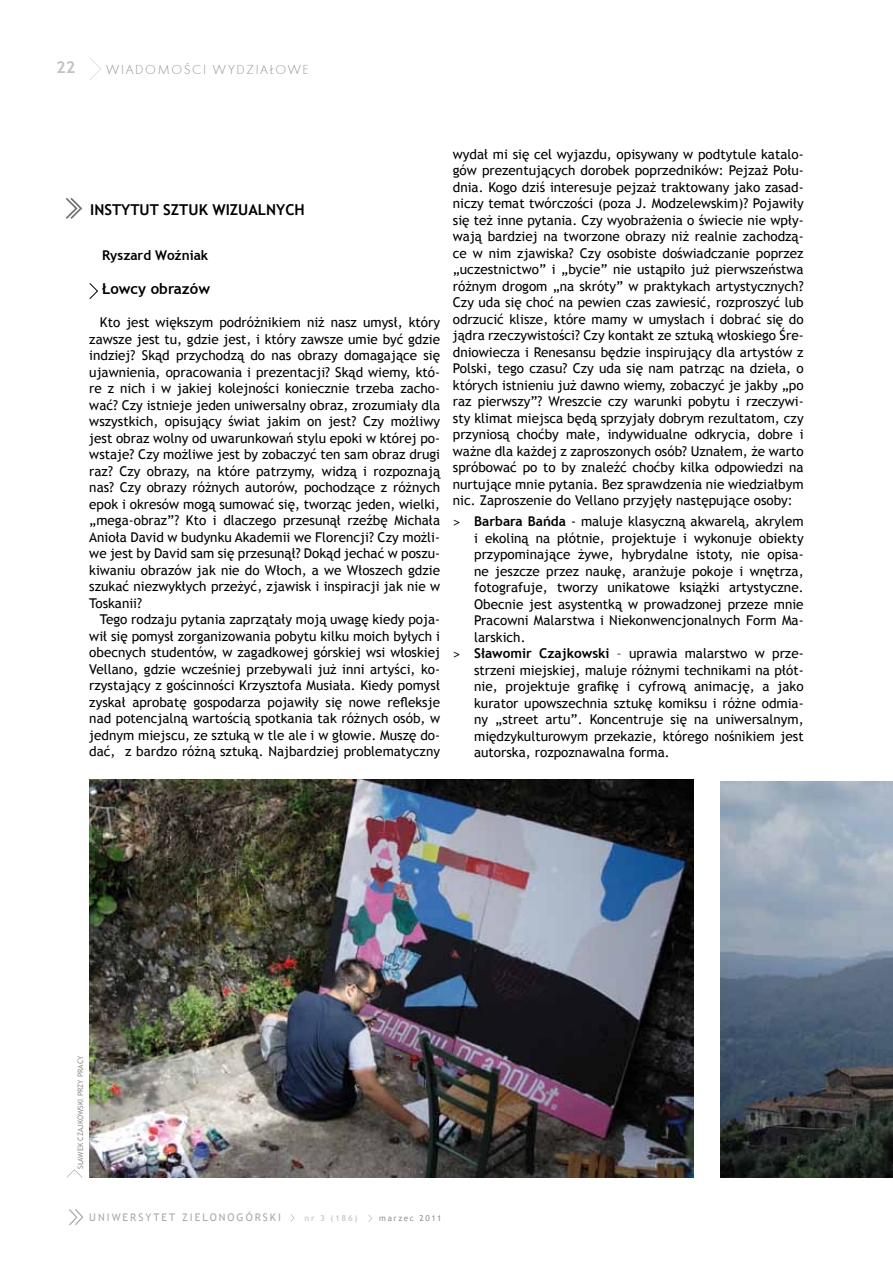
<style>
.page{position:relative;width:893px;height:1263px;background:#fff}
.page>*{position:absolute;margin:0;border:0;box-sizing:border-box;transform-origin:0 0}
.t1{font:700 16.5px "Trebuchet MS";color:#c2c3c4}
.t2{font:700 15px "Trebuchet MS";color:#000}
.t3{font:13.5px/16.5px "Trebuchet MS";color:#000;text-align:justify}
.t4{font:13.5px "Futura TEE Ligh";letter-spacing:.12em;color:#929395}
.t5{font:700 13.5px "Trebuchet MS";color:#000}
.t6{font:10.5px "Trebuchet MS";letter-spacing:.19em;color:#a7a9aa}
.t7{font:8.25px "Trebuchet MS";letter-spacing:.19em;color:#929395}
.t8{font:700 8.25px "Trebuchet MS";color:#c9cbcc}
.t9{font:7.5px "Trebuchet MS";color:#929395}
.s1{font-family:"Vrinda";font-size:15px}
.s2{font-weight:700}
</style>
<div class="page">
<svg style="left:90px;top:58px;width:11px;height:22px"></svg>
<svg style="left:290px;top:1214px;width:4px;height:8px"></svg>
<svg style="left:368px;top:1214px;width:4px;height:8px"></svg>
<svg style="left:69px;top:1209px;width:15px;height:16px"></svg>
<svg style="left:66px;top:198px;width:16px;height:21px"></svg>
<img style="left:89px;top:780px;width:604px;height:397px">
<img style="left:721px;top:782px;width:172px;height:396px">
<svg style="left:67px;top:1169px;width:15px;height:8px"></svg>
<svg style="left:89px;top:283px;width:9px;height:16px"></svg>
<p class="t1" style="left:56px;top:57px;width:21px">22</p>
<p class="t4" style="left:106px;top:61px;width:204px">WIADOMOŒCI WYDZIA£OWE</p>
<p class="t2" style="left:90px;top:200px;width:216px">INSTYTUT SZTUK WIZUALNYCH</p>
<p class="t5" style="left:102px;top:247px;width:108px">Ryszard Woźniak</p>
<p class="t2" style="left:102px;top:280px;width:110px">Łowcy obrazów</p>
<p class="t3" style="left:89px;top:314px;width:352px;text-indent:11px">Kto jest większym podróżnikiem niż nasz umysł, który zawsze jest tu, gdzie jest, i który zawsze umie być gdzie indziej? Skąd przychodzą do nas obrazy domagające się ujawnienia, opracowania i prezentacji? Skąd wiemy, któ&shy;re z nich i w jakiej kolejności koniecznie trzeba zacho&shy;wać? Czy istnieje jeden uniwersalny obraz, zrozumiały dla wszystkich, opisujący świat jakim on jest? Czy możliwy jest obraz wolny od uwarunkowań stylu epoki w której po&shy;wstaje? Czy możliwe jest by zobaczyć ten sam obraz drugi raz? Czy obrazy, na które patrzymy, widzą i rozpoznają nas? Czy obrazy różnych autorów, pochodzące z różnych epok i okresów mogą sumować się, tworząc jeden, wielki, „mega-obraz”? Kto i dlaczego przesunął rzeźbę Michała Anioła David w budynku Akademii we Florencji? Czy możli&shy;we jest by David sam się przesunął? Dokąd jechać w poszu&shy;kiwaniu obrazów jak nie do Włoch, a we Włoszech gdzie szukać niezwykłych przeżyć, zjawisk i inspiracji jak nie w Toskanii?</p>
<p class="t3" style="left:89px;top:611px;width:352px;text-indent:11px">Tego rodzaju pytania zaprzątały moją uwagę kiedy poja&shy;wił się pomysł zorganizowania pobytu kilku moich byłych i obecnych studentów, w zagadkowej górskiej wsi włoskiej Vellano, gdzie wcześniej przebywali już inni artyści, ko&shy;rzystający z gościnności Krzysztofa Musiała. Kiedy pomysł zyskał aprobatę gospodarza pojawiły się nowe refleksje nad potencjalną wartością spotkania tak różnych osób, w jednym miejscu, ze sztuką w tle ale i w głowie. Muszę do&shy;dać, z bardzo różną sztuką. Najbardziej problematyczny</p>
<p class="t3" style="left:453px;top:146px;width:352px">wydał mi się cel wyjazdu, opisywany w podtytule katalo&shy;gów prezentujących dorobek poprzedników: Pejzaż Połu&shy;dnia. Kogo dziś interesuje pejzaż traktowany jako zasad&shy;niczy temat twórczości (poza J. Modzelewskim)? Pojawiły się też inne pytania. Czy wyobrażenia o świecie nie wpły&shy;wają bardziej na tworzone obrazy niż realnie zachodzą&shy;ce w nim zjawiska? Czy osobiste doświadczanie poprzez „uczestnictwo” i „bycie” nie ustąpiło już pierwszeństwa różnym drogom „na skróty” w praktykach artystycznych?<br>Czy uda się choć na pewien czas zawiesić, rozproszyć lub odrzucić klisze, które mamy w umysłach i dobrać się do jądra rzeczywistości? Czy kontakt ze sztuką włoskiego Śre&shy;dniowiecza i Renesansu będzie inspirujący dla artystów z Polski, tego czasu? Czy uda się nam patrząc na dzieła, o których istnieniu już dawno wiemy, zobaczyć je jakby „po raz pierwszy”? Wreszcie czy warunki pobytu i rzeczywi&shy;sty klimat miejsca będą sprzyjały dobrym rezultatom, czy przyniosą choćby małe, indywidualne odkrycia, dobre i ważne dla każdej z zaproszonych osób? Uznałem, że warto spróbować po to by znaleźć choćby kilka odpowiedzi na nurtujące mnie pytania. Bez sprawdzenia nie wiedziałbym nic. Zaproszenie do Vellano przyjęły następujące osoby:</p>
<p class="t3" style="left:453px;top:513px;width:352px"><span class="s1">&gt;</span> <span class="s2">Barbara Bańda</span> - maluje klasyczną akwarelą, akrylem</p>
<p class="t3" style="left:474px;top:530px;width:331px">i ekoliną na płótnie, projektuje i wykonuje obiekty</p>
<p class="t3" style="left:474px;top:546px;width:331px">przypominające żywe, hybrydalne istoty, nie opisa-</p>
<p class="t3" style="left:474px;top:563px;width:331px">ne jeszcze przez naukę, aranżuje pokoje i wnętrza,</p>
<p class="t3" style="left:474px;top:579px;width:331px">fotografuje, tworzy unikatowe książki artystyczne.</p>
<p class="t3" style="left:474px;top:596px;width:331px">Obecnie jest asystentką w prowadzonej przeze mnie</p>
<p class="t3" style="left:474px;top:612px;width:331px">Pracowni Malarstwa i Niekonwencjonalnych Form Ma-</p>
<p class="t3" style="left:474px;top:629px;width:53px">larskich.</p>
<p class="t3" style="left:453px;top:645px;width:352px"><span class="s1">&gt;</span> <span class="s2">Sławomir Czajkowski</span> – uprawia malarstwo w prze-</p>
<p class="t3" style="left:474px;top:662px;width:331px">strzeni miejskiej, maluje różnymi technikami na płót-</p>
<p class="t3" style="left:474px;top:678px;width:331px">nie, projektuje grafikę i cyfrową animację, a jako</p>
<p class="t3" style="left:474px;top:695px;width:331px">kurator upowszechnia sztukę komiksu i różne odmia-</p>
<p class="t3" style="left:474px;top:711px;width:331px">ny „street artu”. Koncentruje się na uniwersalnym,</p>
<p class="t3" style="left:474px;top:728px;width:331px">międzykulturowym przekazie, którego nośnikiem jest</p>
<p class="t3" style="left:474px;top:744px;width:197px">autorska, rozpoznawalna forma.</p>
<p class="t9" style="left:76px;top:1169px;width:115px;rotate:-90deg">SŁAWEK CZAJKOWSKI PRZY PRACY</p>
<p class="t6" style="left:89px;top:1211px;width:193px">UNIWERSYTET ZIELONOGÓRSKI</p>
<p class="t8" style="left:305px;top:1213px;width:54px">nr 3 (186)</p>
<p class="t7" style="left:379px;top:1213px;width:64px">marzec 2011</p>
</div>
